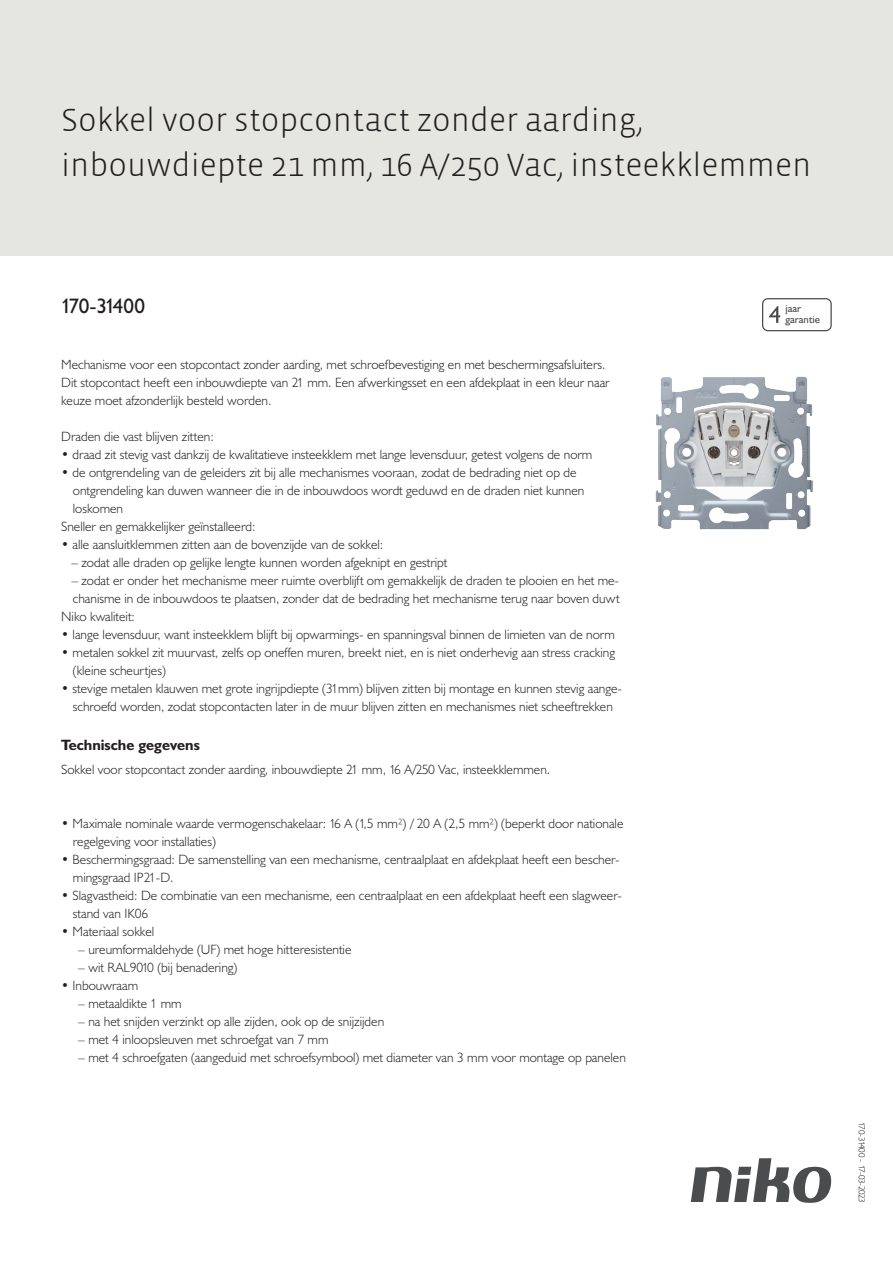
<style>
.page{position:relative;width:893px;height:1263px;background:#fff}
.page>*{position:absolute;margin:0;border:0;box-sizing:border-box;transform-origin:0 0}
.Title_datasheets{font:300 33px/45px "Vista Sans";color:#231f20}
.Article_number{font:21px "Humanist 521 BT";letter-spacing:-.055em;color:#231f20}
.Titles_parts{font:700 15px "Humanist 521 BT";color:#231f20}
.USP_Bullets{font:300 13.5px/18px "Humanist 521 BT";color:#231f20}
.Platte_tekst_CAB{font:300 13.5px/18px "Humanist 521 BT";color:#231f20}
.USP_Bullets_level_2{font:300 13.5px "Humanist 521 BT";color:#231f20}
.t1{font:10.8px/10.8px "Humanist 521 BT";color:#4b4c4d}
.Revision{font:300 9px "Humanist 521 BT";letter-spacing:-.05em;color:#231f20}
</style>
<div class="page">
<svg style="left:691px;top:1158px;width:141px;height:45px"></svg>
<div style="left:0;top:0;width:893px;height:255px;background:#e6e6e0"></div>
<svg style="left:762px;top:298px;width:70px;height:33px"></svg>
<img style="left:655px;top:376px;width:158px;height:154px">
<p class="Title_datasheets" style="left:61px;top:98px;width:752px">Sokkel voor stopcontact zonder aarding, inbouwdiepte 21 mm, 16 A/250 Vac, insteekklemmen</p>
<p class="Article_number" style="left:61px;top:293px;width:85px">170-31400</p>
<p class="t1" style="left:785px;top:303px;width:36px">jaar garantie</p>
<p class="Platte_tekst_CAB" style="left:61px;top:355px;width:550px">Mechanisme voor een stopcontact zonder aarding, met schroefbevestiging en met beschermingsafsluiters.<br>Dit stopcontact heeft een inbouwdiepte van 21 mm. Een afwerkingsset en een afdekplaat in een kleur naar keuze moet afzonderlijk besteld worden.</p>
<p class="USP_Bullets" style="left:61px;top:427px;width:154px">Draden die vast blijven zitten:</p>
<p class="USP_Bullets" style="left:61px;top:445px;width:533px">• draad zit stevig vast dankzij de kwalitatieve insteekklem met lange levensduur, getest volgens de norm</p>
<p class="USP_Bullets" style="left:73px;top:463px;width:513px;text-indent:-12px">• de ontgrendeling van de geleiders zit bij alle mechanismes vooraan, zodat de bedrading niet op de ontgrendeling kan duwen wanneer die in de inbouwdoos wordt geduwd en de draden niet kunnen loskomen</p>
<p class="USP_Bullets" style="left:61px;top:517px;width:196px">Sneller en gemakkelijker geïnstalleerd:</p>
<p class="USP_Bullets" style="left:61px;top:535px;width:324px">• alle aansluitklemmen zitten aan de bovenzijde van de sokkel:</p>
<p class="USP_Bullets" style="left:71px;top:553px;width:378px">– zodat alle draden op gelijke lengte kunnen worden afgeknipt en gestript</p>
<p class="USP_Bullets" style="left:71px;top:571px;width:550px">– zodat er onder het mechanisme meer ruimte overblijft om gemakkelijk de draden te plooien en het me&shy;chanisme in de inbouwdoos te plaatsen, zonder dat de bedrading het mechanisme terug naar boven duwt</p>
<p class="USP_Bullets" style="left:61px;top:607px;width:75px">Niko kwaliteit:</p>
<p class="USP_Bullets" style="left:61px;top:625px;width:555px">• lange levensduur, want insteekklem blijft bij opwarmings- en spanningsval binnen de limieten van de norm</p>
<p class="USP_Bullets" style="left:73px;top:643px;width:544px;text-indent:-12px">• metalen sokkel zit muurvast, zelfs op oneffen muren, breekt niet, en is niet onderhevig aan stress cracking (kleine scheurtjes)</p>
<p class="USP_Bullets" style="left:61px;top:679px;width:562px;text-align:center">• stevige metalen klauwen met grote ingrijpdiepte (31mm) blijven zitten bij montage en kunnen stevig aange&shy;schroefd worden, zodat stopcontacten later in de muur blijven zitten en mechanismes niet scheeftrekken</p>
<p class="Titles_parts" style="left:61px;top:735px;width:140px">Technische gegevens</p>
<p class="Platte_tekst_CAB" style="left:61px;top:760px;width:491px">Sokkel voor stopcontact zonder aarding, inbouwdiepte 21 mm, 16 A/250 Vac, insteekklemmen.</p>
<p class="USP_Bullets" style="left:73px;top:814px;width:552px;text-indent:-12px">• Maximale nominale waarde vermogenschakelaar: 16 A (1,5 mm²) / 20 A (2,5 mm²) (beperkt door nationale regelgeving voor installaties)</p>
<p class="USP_Bullets" style="left:73px;top:850px;width:548px;text-indent:-12px">• Beschermingsgraad: De samenstelling van een mechanisme, centraalplaat en afdekplaat heeft een bescher&shy;mingsgraad IP21-D.</p>
<p class="USP_Bullets" style="left:73px;top:886px;width:550px;text-indent:-12px">• Slagvastheid: De combinatie van een mechanisme, een centraalplaat en een afdekplaat heeft een slagweer&shy;stand van IK06</p>
<p class="USP_Bullets" style="left:61px;top:922px;width:95px">• Materiaal sokkel</p>
<p class="USP_Bullets_level_2" style="left:78px;top:941px;width:275px">– ureumformaldehyde (UF) met hoge hitteresistentie</p>
<p class="USP_Bullets_level_2" style="left:78px;top:959px;width:161px">– wit RAL9010 (bij benadering)</p>
<p class="USP_Bullets" style="left:61px;top:976px;width:78px">• Inbouwraam</p>
<p class="USP_Bullets_level_2" style="left:78px;top:995px;width:105px">– metaaldikte 1 mm</p>
<p class="USP_Bullets_level_2" style="left:78px;top:1013px;width:307px">– na het snijden verzinkt op alle zijden, ook op de snijzijden</p>
<p class="USP_Bullets_level_2" style="left:78px;top:1031px;width:252px">– met 4 inloopsleuven met schroefgat van 7 mm</p>
<p class="USP_Bullets_level_2" style="left:78px;top:1049px;width:549px">– met 4 schroefgaten (aangeduid met schroefsymbool) met diameter van 3 mm voor montage op panelen</p>
<p class="Revision" style="left:868px;top:1122px;width:82px;rotate:90deg">170-31400 - 17-03-2023</p>
</div>
